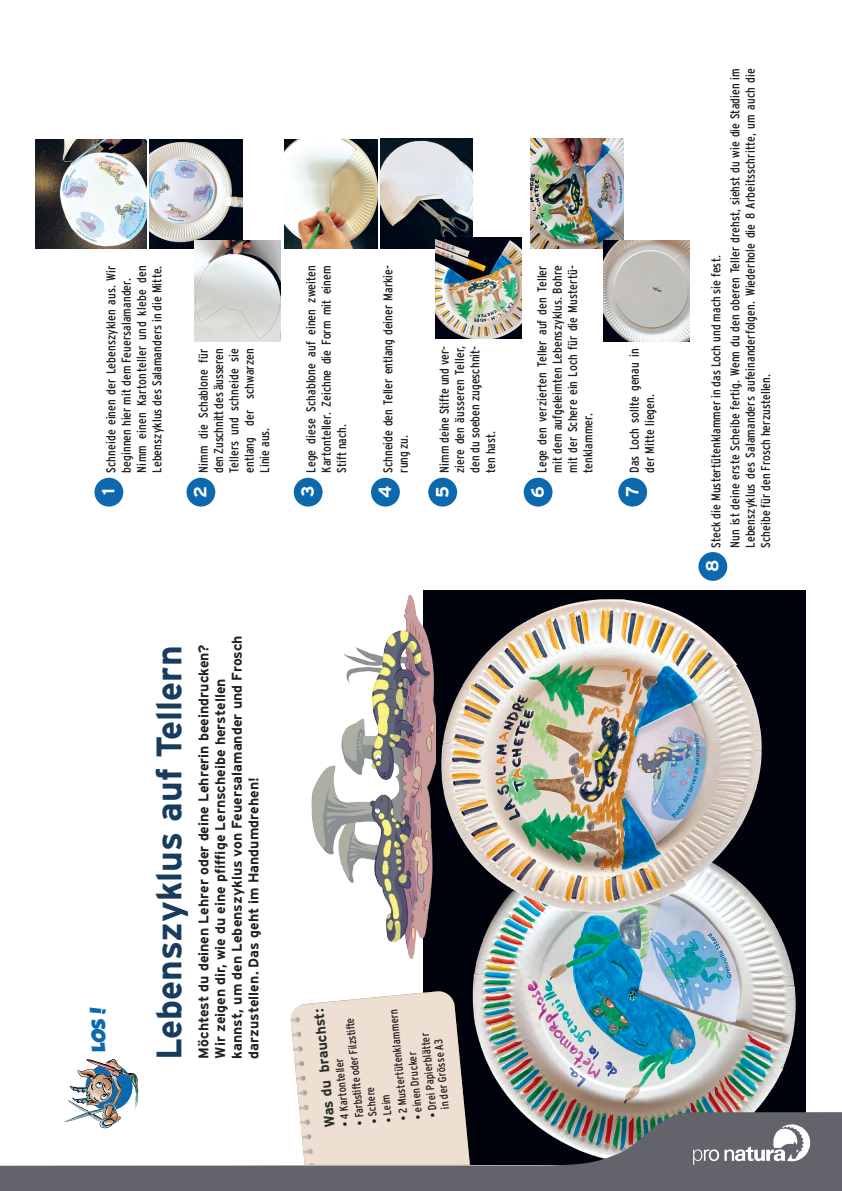
<style>
.page{position:relative;width:842px;height:1191px;background:#fff}
.page>*{position:absolute;margin:0;border:0;box-sizing:border-box;transform-origin:0 0}
.t1{font:700 35.4px "Interstate";color:#183b5e}
.t2{font:700 17.6px "Interstate";color:#fff}
.t3{font:16.5px "GROBOLD";color:#0d69ae}
.t4{font:700 14.1px/16.7px "Interstate";color:#231f20}
.t5{font:700 14.1px "Interstate";color:#2a2c29}
.t6{font:condensed 12.8px/15.4px "Interstate";letter-spacing:.005em;color:#231f20}
.t7{font:condensed 11.5px/12.8px "Interstate";color:#231f20;text-align:center}
</style>
<div class="page">
<img style="left:423px;top:590px;width:383px;height:522px">
<svg style="left:290px;top:990px;width:183px;height:122px"></svg>
<img style="left:291px;top:991px;width:179px;height:121px">
<img style="left:311px;top:590px;width:124px;height:383px">
<img style="left:380px;top:139px;width:92px;height:109px">
<img style="left:36px;top:139px;width:110px;height:109px">
<img style="left:531px;top:139px;width:92px;height:109px">
<div style="left:94px;top:478px;width:29px;height:28px;background:#0d69ae;border-radius:50%"></div>
<div style="left:186px;top:478px;width:29px;height:28px;background:#0d69ae;border-radius:50%"></div>
<div style="left:294px;top:478px;width:29px;height:28px;background:#0d69ae;border-radius:50%"></div>
<div style="left:371px;top:478px;width:29px;height:28px;background:#0d69ae;border-radius:50%"></div>
<div style="left:428px;top:478px;width:29px;height:28px;background:#0d69ae;border-radius:50%"></div>
<div style="left:524px;top:478px;width:28px;height:28px;background:#0d69ae;border-radius:50%"></div>
<div style="left:618px;top:478px;width:29px;height:28px;background:#0d69ae;border-radius:50%"></div>
<div style="left:698px;top:552px;width:29px;height:29px;background:#0d69ae;border-radius:50%"></div>
<img style="left:150px;top:139px;width:92px;height:109px">
<img style="left:194px;top:240px;width:86px;height:101px">
<img style="left:435px;top:237px;width:86px;height:102px">
<img style="left:603px;top:240px;width:86px;height:101px">
<img style="left:285px;top:139px;width:92px;height:109px">
<img style="left:68px;top:1059px;width:71px;height:53px">
<svg style="left:0;top:1112px;width:842px;height:79px"></svg>
<svg style="left:693px;top:1124px;width:118px;height:40px"></svg>
<p class="t6" style="left:103px;top:473px;width:209px;rotate:-90deg">Schneide einen der Lebenszyklen aus. Wir beginnen hier mit dem Feuersalamander.<br>Nimm einen Kartonteller und klebe den Lebenszyklus des Salamanders in die Mitte.</p>
<p class="t6" style="left:195px;top:473px;width:126px;text-align:justify;rotate:-90deg">Nimm die Schablone für den Zuschnitt des äusseren Tellers und schneide sie entlang der schwarzen Linie aus.</p>
<p class="t6" style="left:303px;top:473px;width:209px;text-align:justify;rotate:-90deg">Lege diese Schablone auf einen zweiten Kartonteller. Zeichne die Form mit einem Stift nach.</p>
<p class="t6" style="left:380px;top:473px;width:209px;rotate:-90deg">Schneide den Teller entlang deiner Markie&shy;rung zu.</p>
<p class="t6" style="left:437px;top:473px;width:128px;text-align:justify;rotate:-90deg">Nimm deine Stifte und ver&shy;ziere den äusseren Teller, den du soeben zugeschnit&shy;ten hast.</p>
<p class="t6" style="left:534px;top:473px;width:209px;text-align:justify;rotate:-90deg">Lege den verzierten Teller auf den Teller mit dem aufgeleimten Lebenszyklus. Bohre mit der Schere ein Loch für die Mustertü&shy;tenklammer.</p>
<p class="t6" style="left:626px;top:473px;width:126px;rotate:-90deg">Das Loch sollte genau in der Mitte liegen.</p>
<h2 class="t2" style="left:98px;top:495px;width:8px;rotate:-90deg">1</h2>
<h2 class="t2" style="left:190px;top:498px;width:14px;rotate:-90deg">2</h2>
<h2 class="t2" style="left:297px;top:497px;width:13px;rotate:-90deg">3</h2>
<h2 class="t2" style="left:374px;top:498px;width:14px;rotate:-90deg">4</h2>
<h2 class="t2" style="left:431px;top:497px;width:13px;rotate:-90deg">5</h2>
<h2 class="t2" style="left:527px;top:497px;width:13px;rotate:-90deg">6</h2>
<h2 class="t2" style="left:621px;top:497px;width:13px;rotate:-90deg">7</h2>
<p class="t3" style="left:89px;top:1052px;width:48px;rotate:-90deg">LOS!</p>
<h1 class="t1" style="left:148px;top:1060px;width:416px;rotate:-90deg">Lebenszyklus auf Tellern</h1>
<p class="t4" style="left:195px;top:1058px;width:425px;rotate:-90deg">Möchtest du deinen Lehrer oder deine Lehrerin beeindrucken?<br>Wir zeigen dir, wie du eine pfiffige Lernscheibe herstellen kannst, um den Lebenszyklus von Feuersalamander und Frosch darzustellen. Das geht im Handumdrehen!</p>
<p class="t5" style="left:321px;top:1128px;width:121px;rotate:-95deg">Was du brauchst:</p>
<p class="t7" style="left:398px;top:1121px;width:113px;rotate:-96deg">• 2 Mustertütenklammern</p>
<p class="t7" style="left:354px;top:1125px;width:109px;rotate:-96deg">• Farbstifte oder Filzstifte</p>
<p class="t7" style="left:427px;top:1118px;width:87px;rotate:-96deg">• Drei Papierblätter in der Grösse A3</p>
<p class="t7" style="left:412px;top:1120px;width:69px;rotate:-96deg">• einen Drucker</p>
<p class="t7" style="left:339px;top:1127px;width:70px;rotate:-96deg">• 4 Kartonteller</p>
<p class="t7" style="left:367px;top:1124px;width:39px;rotate:-96deg">• Schere</p>
<p class="t7" style="left:382px;top:1122px;width:29px;rotate:-96deg">• Leim</p>
<p class="t6" style="left:706px;top:547px;width:481px;line-height:19px;rotate:-90deg">Steck die Mustertütenklammer in das Loch und mach sie fest.<br>Nun ist deine erste Scheibe fertig. Wenn du den oberen Teller drehst, siehst du wie die Stadien im</p>
<p class="t6" style="left:742px;top:547px;width:481px;rotate:-90deg">Lebenszyklus des Salamanders aufeinanderfolgen. Wiederhole die 8 Arbeitsschritte, um auch die<br>Scheibe für den Frosch herzustellen.</p>
<h2 class="t2" style="left:702px;top:572px;width:14px;rotate:-90deg">8</h2>
</div>
